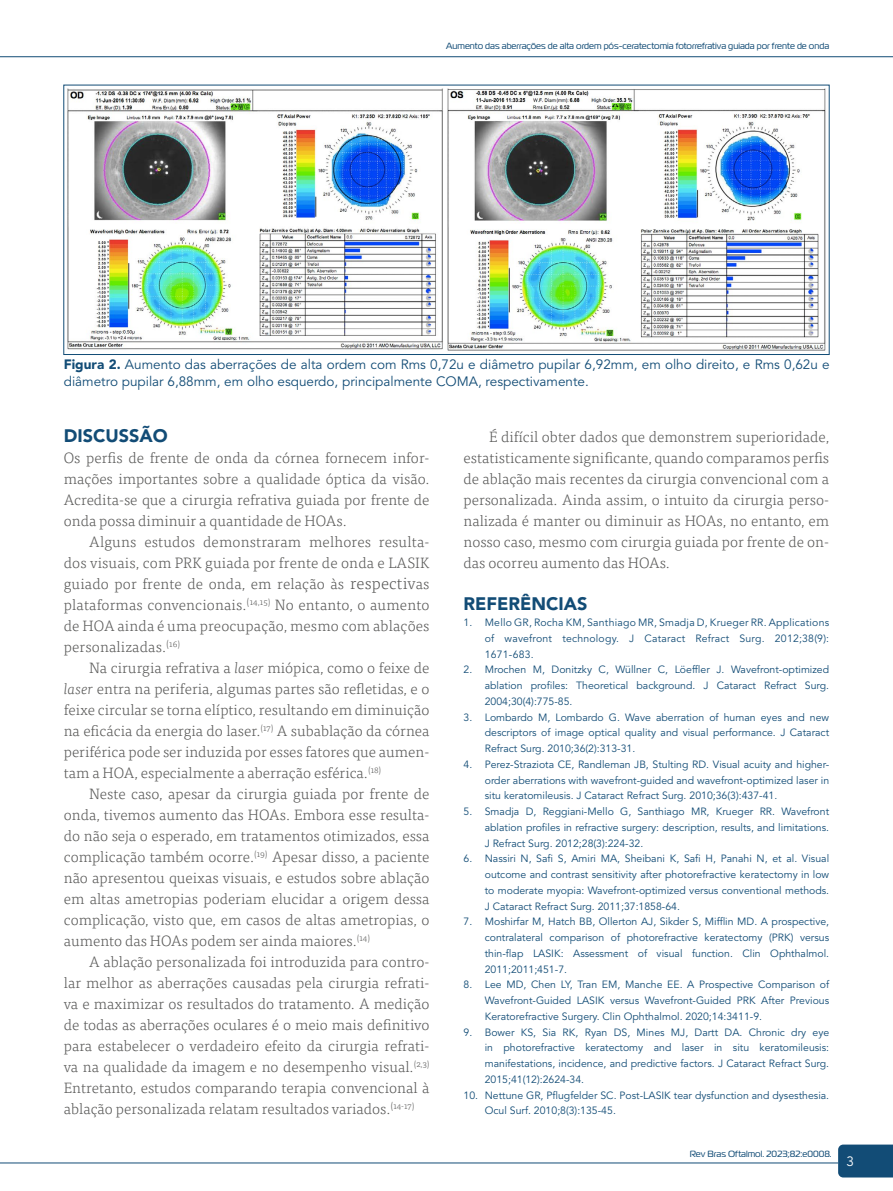
<style>
.page{position:relative;width:893px;height:1191px;background:#fff}
.page>*{position:absolute;margin:0;border:0;box-sizing:border-box;transform-origin:0 0}
.t1{font:900 18px "Avenir LT Std";color:#124c76}
.t2{font:300 15px/21px "Tisa Pro";color:#575756;text-align:justify}
.t3{font:13.5px/16.2px "Avenir LT Std";color:#124c76}
.t4{font:13.5px "Avenir LT Std";color:#fff}
.t5{font:10.5px/15.8px "Avenir LT Std";color:#124c76;text-align:justify}
.t6{font:9px "Magistral";color:#124c76}
.s1{font-weight:900}
.s2{font-size:16.5px}
.s3{font-style:italic}
</style>
<div class="page">
<div style="left:838px;top:1144px;width:55px;height:33px;background:#124c76"></div>
<hr style="left:0;top:1162px;width:838px;height:1px;background:#124c76">
<hr style="left:0;top:56px;width:893px;height:1px;background:#124c76">
<img style="left:67px;top:88px;width:759px;height:263px">
<p class="t6" style="left:446px;top:41px;width:384px">Aumento das aberrações de alta ordem pós-ceratectomia fotorrefrativa guiada por frente de onda</p>
<p class="t3" style="left:64px;top:357px;width:767px"><span class="s1">Figura 2.</span> Aumento das aberrações de alta ordem com Rms 0,72u e diâmetro pupilar 6,92mm, em olho direito, e Rms 0,62u e diâmetro pupilar 6,88mm, em olho esquerdo, principalmente COMA, respectivamente.</p>
<p class="t1" style="left:64px;top:425px;width:105px">DISCUSSÃO</p>
<p class="t2" style="left:64px;top:447px;width:367px">Os perfis de frente de onda da córnea fornecem infor&shy;mações importantes sobre a qualidade óptica da visão.<br>Acredita-se que a cirurgia refrativa guiada por frente de onda possa diminuir a quantidade de HOAs.</p>
<p class="t2" style="left:64px;top:531px;width:367px;text-indent:26px">Alguns estudos demonstraram melhores resulta&shy;dos visuais, com PRK guiada por frente de onda e LASIK guiado por frente de onda, em relação às <span class="s2">respectiv</span>as plataformas convencionais.<sup>(</sup><sup>14,15)</sup> No entanto, o aumento de HOA ainda é uma preocupação, mesmo com ablações personalizadas.<sup>(</sup><sup>16)</sup></p>
<p class="t2" style="left:64px;top:657px;width:367px;text-indent:26px">Na cirurgia refrativa a <span class="s3">laser</span> miópica, como o feixe de <span class="s3">laser</span> entra na periferia, algumas partes são refletidas, e o feixe circular se torna elíptico, resultando em diminuição na eficácia da energia do laser.<sup>(17)</sup> A subablação da córnea periférica pode ser induzida por esses fatores que aumen&shy;tam a HOA, especialmente a aberração esférica.<sup>(18)</sup></p>
<p class="t2" style="left:64px;top:783px;width:367px;text-indent:26px">Neste caso, apesar da cirurgia guiada por frente de onda, tivemos aumento das HOAs. Embora esse resulta&shy;do não seja o esperado, em tratamentos otimizados, essa complicação também ocorre.<sup>(19)</sup> Apesar disso, a paciente não apresentou queixas visuais, e estudos sobre ablação em altas ametropias poderiam elucidar a origem dessa complicação, visto que, em casos de altas ametropias, o aumento das HOAs podem ser ainda maiores.<sup>(14)</sup></p>
<p class="t2" style="left:64px;top:951px;width:367px;text-indent:26px">A ablação personalizada foi introduzida para contro&shy;lar melhor as aberrações causadas pela cirurgia refrati&shy;va e maximizar os resultados do tratamento. A medição de todas as aberrações oculares é o meio mais definitivo para estabelecer o verdadeiro efeito da cirurgia refrati&shy;va na qualidade da imagem e no desempenho visual.<sup>(2,3)<br></sup>Entretanto, estudos comparando terapia convencional à ablação personalizada relatam resultados variados.<sup>(</sup><sup>14-17)</sup></p>
<p class="t2" style="left:463px;top:426px;width:367px;text-indent:26px">É difícil obter dados que demonstrem superioridade, estatisticamente significante, quando comparamos perfis de ablação mais recentes da cirurgia convencional com a personalizada. Ainda assim, o intuito da cirurgia perso&shy;nalizada é manter ou diminuir as HOAs, no entanto, em nosso caso, mesmo com cirurgia guiada por frente de on&shy;das ocorreu aumento das HOAs.</p>
<p class="t1" style="left:463px;top:593px;width:126px">REFERÊNCIAS</p>
<p class="t5" style="left:485px;top:615px;width:346px;text-indent:-21px">1. Mello GR, Rocha KM, Santhiago MR, Smadja D, Krueger RR. Applications of wavefront technology. J Cataract Refract Surg. 2012;38(9):<br>1671-683.</p>
<p class="t5" style="left:485px;top:662px;width:346px;text-indent:-21px">2. Mrochen M, Donitzky C, Wüllner C, Löeffler J. Wavefront-optimized ablation profiles: Theoretical background. J Cataract Refract Surg.<br>2004;30(4):775-85.</p>
<p class="t5" style="left:485px;top:709px;width:346px;text-indent:-21px">3. Lombardo M, Lombardo G. Wave aberration of human eyes and new descriptors of image optical quality and visual performance. J Cataract Refract Surg. 2010;36(2):313-31.</p>
<p class="t5" style="left:485px;top:756px;width:346px;text-indent:-21px">4. Perez-Straziota CE, Randleman JB, Stulting RD. Visual acuity and higher&shy;order aberrations with wavefront-guided and wavefront-optimized laser in situ keratomileusis. J Cataract Refract Surg. 2010;36(3):437-41.</p>
<p class="t5" style="left:485px;top:804px;width:346px;text-indent:-21px">5. Smadja D, Reggiani-Mello G, Santhiago MR, Krueger RR. Wavefront ablation profiles in refractive surgery: description, results, and limitations.<br>J Refract Surg. 2012;28(3):224-32.</p>
<p class="t5" style="left:485px;top:851px;width:346px;text-indent:-21px">6. Nassiri N, Safi S, Amiri MA, Sheibani K, Safi H, Panahi N, et al. Visual outcome and contrast sensitivity after photorefractive keratectomy in low to moderate myopia: Wavefront-optimized versus conventional methods.<br>J Cataract Refract Surg. 2011;37:1858-64.</p>
<p class="t5" style="left:485px;top:914px;width:346px;text-indent:-21px">7. Moshirfar M, Hatch BB, Ollerton AJ, Sikder S, Mifflin MD. A prospective, contralateral comparison of photorefractive keratectomy (PRK) versus thin-flap LASIK: Assessment of visual function. Clin Ophthalmol.<br>2011;2011;451-7.</p>
<p class="t5" style="left:485px;top:977px;width:346px;text-indent:-21px">8. Lee MD, Chen LY, Tran EM, Manche EE. A Prospective Comparison of Wavefront-Guided LASIK versus Wavefront-Guided PRK After Previous Keratorefractive Surgery. Clin Ophthalmol. 2020;14:3411-9.</p>
<p class="t5" style="left:485px;top:1024px;width:346px;text-indent:-21px">9. Bower KS, Sia RK, Ryan DS, Mines MJ, Dartt DA. Chronic dry eye in photorefractive keratectomy and laser in situ keratomileusis: manifestations, incidence, and predictive factors. J Cataract Refract Surg.<br>2015;41(12):2624-34.</p>
<p class="t5" style="left:485px;top:1087px;width:346px;text-indent:-21px">10. Nettune GR, Pflugfelder SC. Post-LASIK tear dysfunction and dysesthesia.<br>Ocul Surf. 2010;8(3):135-45.</p>
<p class="t6" style="left:690px;top:1147px;width:143px">Rev Bras Oftalmol. 2023;82:e0008.</p>
<p class="t4" style="left:847px;top:1153px;width:9px">3</p>
</div>
